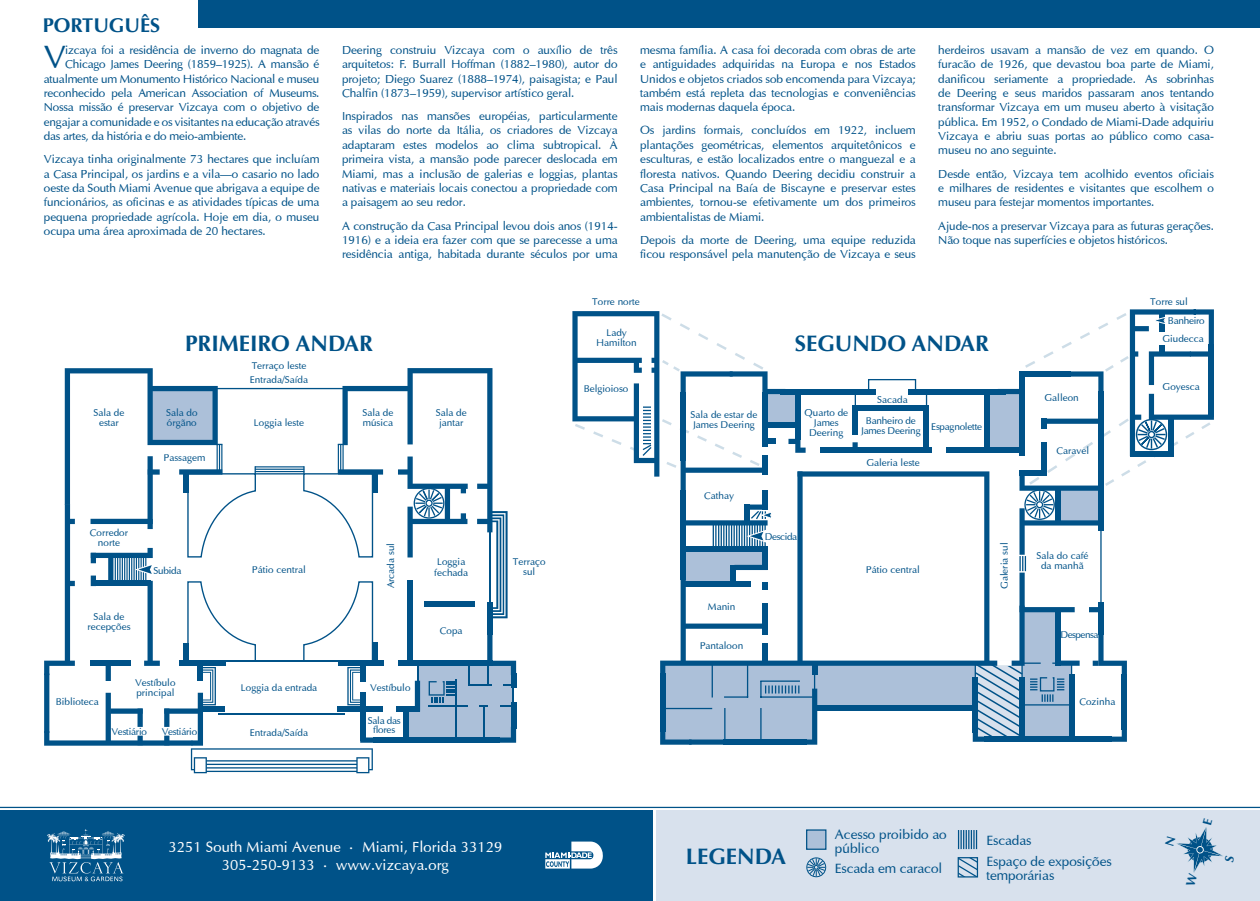
<style>
.page{position:relative;width:1260px;height:901px;background:#fff}
.page>*{position:absolute;margin:0;border:0;box-sizing:border-box;transform-origin:0 0}
.t1{font:33px "Optima";color:#005288}
.t2{font:700 22.5px "Optima";color:#005288}
.t3{font:700 20px "Optima";color:#005288}
.t4{font:15px "Optima";color:#fff}
.t5{font:13.75px/13.8px "Optima";letter-spacing:-.01em;color:#005288}
.t6{font:11.88px/14.4px "Optima";letter-spacing:-.01em;color:#005288;text-align:justify}
.t7{font:10px/10px "Optima";color:#005288;text-align:center}
.t8{font:10px/8.8px "Optima";letter-spacing:-.025em;color:#005288;text-align:center}
.t9{font:10px/10px "Optima";letter-spacing:-.02em;color:#005288;text-align:center}
.t10{font:10px "Optima";letter-spacing:-.05em;color:#005288}
.t11{font:10px "Optima";letter-spacing:-.04em;color:#005288}
</style>
<div class="page">
<div style="left:656px;top:810px;width:604px;height:91px;background:#d8e1ed"></div>
<svg style="left:44px;top:368px;width:472px;height:405px"></svg>
<svg style="left:572px;top:309px;width:642px;height:435px"></svg>
<hr style="left:0;top:807px;width:1260px;height:1px;background:#005288">
<div style="left:0;top:810px;width:653px;height:91px;background:#005288"></div>
<svg style="left:47px;top:829px;width:78px;height:52px"></svg>
<svg style="left:545px;top:841px;width:58px;height:27px"></svg>
<svg style="left:806px;top:857px;width:20px;height:20px"></svg>
<div style="left:806px;top:829px;width:20px;height:21px;background:#acc0d9;border:1px solid #005288"></div>
<svg style="left:958px;top:830px;width:19px;height:19px"></svg>
<svg style="left:960px;top:859px;width:16px;height:16px"></svg>
<div style="left:958px;top:857px;width:20px;height:20px;border:1px solid #005288"></div>
<div style="left:199px;top:0;width:1061px;height:28px;background:#005288"></div>
<svg style="left:1176px;top:827px;width:47px;height:46px"></svg>
<p class="t3" style="left:43px;top:13px;width:119px">PORTUGUÊS</p>
<p class="t1" style="left:44px;top:37px;width:23px">V</p>
<p class="t6" style="left:65px;top:43px;width:256px">izcaya foi a residência de inverno do magnata de</p>
<p class="t6" style="left:65px;top:57px;width:256px">Chicago James Deering (1859–1925). A mansão é</p>
<p class="t6" style="left:44px;top:71px;width:277px">atualmente um Monumento Histórico Nacional e museu</p>
<p class="t6" style="left:44px;top:86px;width:277px">reconhecido pela American Association of Museums.</p>
<p class="t6" style="left:44px;top:100px;width:277px">Nossa missão é preservar Vizcaya com o objetivo de</p>
<p class="t6" style="left:44px;top:114px;width:277px">engajar a comunidade e os visitantes na educação através</p>
<p class="t6" style="left:44px;top:129px;width:204px">das artes, da história e do meio-ambiente.</p>
<p class="t6" style="left:44px;top:152px;width:277px">Vizcaya tinha originalmente 73 hectares que incluíam a Casa Principal, os jardins e a vila—o casario no lado oeste da South Miami Avenue que abrigava a equipe de funcionários, as oficinas e as atividades típicas de uma pequena propriedade agrícola. Hoje em dia, o museu ocupa uma área aproximada de 20 hectares.</p>
<p class="t6" style="left:342px;top:43px;width:277px">Deering construiu Vizcaya com o auxílio de três arquitetos: F. Burrall Hoffman (1882–1980), autor do projeto; Diego Suarez (1888–1974), paisagista; e Paul Chalfin (1873–1959), supervisor artístico geral.</p>
<p class="t6" style="left:342px;top:109px;width:277px">Inspirados nas mansões européias, particularmente as vilas do norte da Itália, os criadores de Vizcaya adaptaram estes modelos ao clima subtropical. À primeira vista, a mansão pode parecer deslocada em Miami, mas a inclusão de galerias e loggias, plantas nativas e materiais locais conectou a propriedade com a paisagem ao seu redor.</p>
<p class="t6" style="left:342px;top:218px;width:277px">A construção da Casa Principal levou dois anos (1914- 1916) e a ideia era fazer com que se parecesse a uma residência antiga, habitada durante séculos por uma</p>
<p class="t6" style="left:640px;top:43px;width:277px">mesma família. A casa foi decorada com obras de arte e antiguidades adquiridas na Europa e nos Estados Unidos e objetos criados sob encomenda para Vizcaya; também está repleta das tecnologias e conveniências mais modernas daquela época.</p>
<p class="t6" style="left:640px;top:123px;width:277px">Os jardins formais, concluídos em 1922, incluem plantações geométricas, elementos arquitetônicos e esculturas, e estão localizados entre o manguezal e a floresta nativos. Quando Deering decidiu construir a Casa Principal na Baía de Biscayne e preservar estes ambientes, tornou-se efetivamente um dos primeiros ambientalistas de Miami.</p>
<p class="t6" style="left:640px;top:233px;width:277px">Depois da morte de Deering, uma equipe reduzida ficou responsável pela manutenção de Vizcaya e seus</p>
<p class="t6" style="left:938px;top:43px;width:277px">herdeiros usavam a mansão de vez em quando. O furacão de 1926, que devastou boa parte de Miami, danificou seriamente a propriedade. As sobrinhas de Deering e seus maridos passaram anos tentando transformar Vizcaya em um museu aberto à visitação pública. Em 1952, o Condado de Miami-Dade adquiriu Vizcaya e abriu suas portas ao público como casa&shy;museu no ano seguinte.</p>
<p class="t6" style="left:938px;top:166px;width:277px">Desde então, Vizcaya tem acolhido eventos oficiais e milhares de residentes e visitantes que escolhem o museu para festejar momentos importantes.</p>
<p class="t6" style="left:938px;top:218px;width:277px">Ajude-nos a preservar Vizcaya para as futuras gerações.<br>Não toque nas superfícies e objetos históricos.</p>
<p class="t7" style="left:592px;top:297px;width:49px">Torre norte</p>
<p class="t7" style="left:1150px;top:297px;width:39px">Torre sul</p>
<p class="t8" style="left:1168px;top:316px;width:38px">Banheiro</p>
<p class="t7" style="left:606px;top:328px;width:22px">Lady</p>
<p class="t7" style="left:596px;top:338px;width:42px">Hamilton</p>
<p class="t2" style="left:185px;top:330px;width:189px">PRIMEIRO ANDAR</p>
<p class="t2" style="left:795px;top:330px;width:196px">SEGUNDO ANDAR</p>
<p class="t7" style="left:252px;top:360px;width:56px">Terraço leste</p>
<p class="t7" style="left:94px;top:407px;width:33px">Sala de estar</p>
<p class="t7" style="left:166px;top:407px;width:33px;text-align:left">Sala do órgãno</p>
<p class="t7" style="left:164px;top:452px;width:43px">Passagem</p>
<p class="t7" style="left:90px;top:528px;width:40px">Corredor norte</p>
<p class="t7" style="left:87px;top:611px;width:45px">Sala de recepções</p>
<p class="t7" style="left:153px;top:565px;width:30px">Subida</p>
<p class="t7" style="left:250px;top:375px;width:60px">Entrada/Saída</p>
<p class="t7" style="left:254px;top:417px;width:52px">Loggia leste</p>
<p class="t7" style="left:252px;top:565px;width:55px">Pátio central</p>
<p class="t7" style="left:362px;top:407px;width:33px;text-align:left">Sala de música</p>
<p class="t7" style="left:436px;top:407px;width:33px">Sala de jantar</p>
<p class="t7" style="left:386px;top:588px;width:47px;rotate:-90deg">Arcada sul</p>
<p class="t7" style="left:434px;top:555px;width:35px;line-height:11.2px;text-align:left">Loggia fechada</p>
<p class="t7" style="left:440px;top:625px;width:24px">Copa</p>
<p class="t7" style="left:56px;top:697px;width:45px">Biblioteca</p>
<p class="t7" style="left:135px;top:677px;width:42px;text-align:left">Vestíbulo principal</p>
<p class="t8" style="left:112px;top:727px;width:37px">Vestiário</p>
<p class="t8" style="left:162px;top:727px;width:37px">Vestiário</p>
<p class="t8" style="left:368px;top:716px;width:35px">Sala das flores</p>
<p class="t7" style="left:370px;top:682px;width:42px">Vestíbulo</p>
<p class="t7" style="left:241px;top:682px;width:78px">Loggia da entrada</p>
<p class="t7" style="left:250px;top:727px;width:60px">Entrada/Saída</p>
<p class="t7" style="left:584px;top:384px;width:46px">Belgioioso</p>
<p class="t7" style="left:513px;top:556px;width:34px">Terraço sul</p>
<p class="t4" style="left:169px;top:838px;width:335px">3251 South Miami Avenue • Miami, Florida 33129</p>
<p class="t4" style="left:222px;top:856px;width:229px">305-250-9133 • www.vizcaya.org</p>
<p class="t7" style="left:691px;top:410px;width:68px">Sala de estar de</p>
<p class="t7" style="left:693px;top:420px;width:63px">James Deering</p>
<p class="t7" style="left:805px;top:408px;width:45px">Quarto de<br>James</p>
<p class="t7" style="left:809px;top:428px;width:36px">Deering</p>
<p class="t7" style="left:704px;top:491px;width:31px">Cathay</p>
<p class="t11" style="left:765px;top:530px;width:34px">Descida</p>
<p class="t7" style="left:708px;top:601px;width:29px">Manin</p>
<p class="t7" style="left:700px;top:641px;width:45px">Pantaloon</p>
<p class="t7" style="left:877px;top:394px;width:32px">Sacada</p>
<p class="t9" style="left:861px;top:416px;width:61px">Banheiro de<br>James Deering</p>
<p class="t7" style="left:866px;top:457px;width:55px">Galeria leste</p>
<p class="t8" style="left:931px;top:422px;width:52px">Espagnolette</p>
<p class="t7" style="left:866px;top:565px;width:55px">Pátio central</p>
<p class="t7" style="left:999px;top:589px;width:48px;rotate:-90deg">Galeria sul</p>
<p class="t7" style="left:1045px;top:392px;width:36px">Galleon</p>
<p class="t7" style="left:1057px;top:446px;width:34px">Caravel</p>
<p class="t7" style="left:1036px;top:551px;width:54px">Sala do café da manhã</p>
<p class="t10" style="left:1060px;top:629px;width:39px">Despensa</p>
<p class="t7" style="left:1079px;top:696px;width:38px">Cozinha</p>
<p class="t2" style="left:686px;top:843px;width:102px">LEGENDA</p>
<p class="t5" style="left:835px;top:827px;width:114px">Acesso proibido ao público</p>
<p class="t5" style="left:835px;top:861px;width:109px">Escada em caracol</p>
<p class="t5" style="left:987px;top:833px;width:46px">Escadas</p>
<p class="t5" style="left:987px;top:854px;width:127px">Espaço de exposições temporárias</p>
<p class="t7" style="left:1162px;top:334px;width:43px">Giudecca</p>
<p class="t7" style="left:1163px;top:381px;width:39px">Goyesca</p>
</div>
